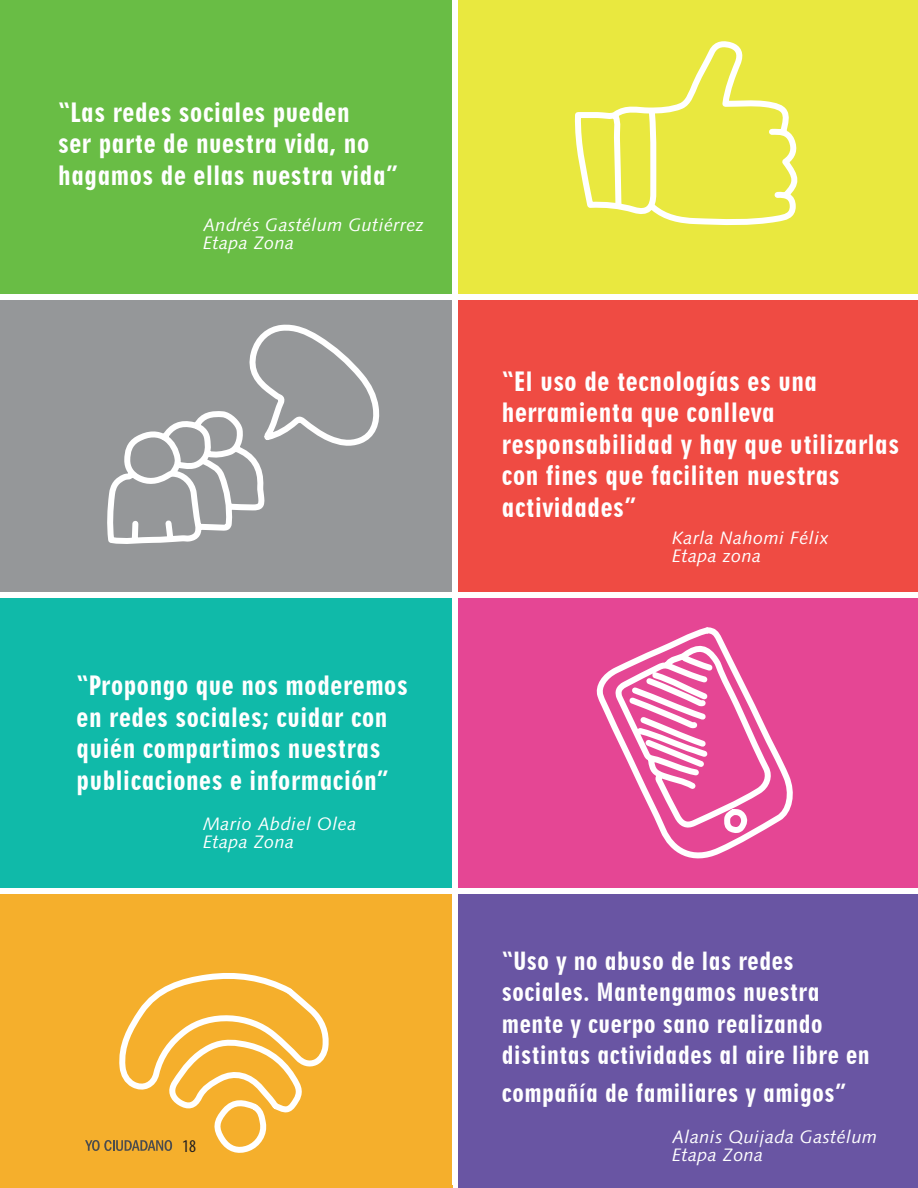
<style>
.page{position:relative;width:918px;height:1188px;background:#fff}
.page>*{position:absolute;margin:0;border:0;box-sizing:border-box;transform-origin:0 0}
.t1{font:25.5px/31.5px "Geometric 706 BT Black Condensed B";letter-spacing:.025em;color:#fff}
.t2{font:24px/31.5px "Geometric 706 BT Black Condensed B";letter-spacing:.025em;color:#fff}
.t3{font:italic 18px/18px "Syntax LT Std";letter-spacing:.025em;color:#fff}
.t4{font:condensed 18px "Myriad Pro";color:#231f20}
</style>
<div class="page">
<div style="left:0;top:0;width:455px;height:297px;background:#69bd45"></div>
<div style="left:455px;top:0;width:463px;height:297px;background:#e9e83f"></div>
<div style="left:0;top:594px;width:455px;height:297px;background:#10baa9"></div>
<div style="left:458px;top:583px;width:460px;height:305px;background:#e54694"></div>
<div style="left:0;top:297px;width:455px;height:297px;background:#959799"></div>
<div style="left:455px;top:297px;width:463px;height:297px;background:#ef4b43"></div>
<div style="left:0;top:891px;width:455px;height:297px;background:#f5af2c"></div>
<div style="left:454px;top:892px;width:464px;height:296px;background:#6955a3"></div>
<div style="left:452px;top:0;width:6px;height:1188px;background:#fff"></div>
<div style="left:0;top:294px;width:918px;height:6px;background:#fff"></div>
<div style="left:0;top:592px;width:918px;height:6px;background:#fff"></div>
<div style="left:0;top:888px;width:918px;height:6px;background:#fff"></div>
<svg style="left:107px;top:324px;width:273px;height:220px"></svg>
<svg style="left:574px;top:41px;width:224px;height:184px"></svg>
<svg style="left:596px;top:627px;width:197px;height:232px"></svg>
<svg style="left:85px;top:973px;width:244px;height:180px"></svg>
<p class="t1" style="left:58px;top:97px;width:341px">“Las redes sociales pueden<br>ser parte de nuestra vida, no hagamos de ellas nuestra vida”</p>
<p class="t3" style="left:203px;top:216px;width:222px">Andrés Gastélum Gutiérrez<br>Etapa Zona</p>
<p class="t1" style="left:77px;top:670px;width:333px">“Propongo que nos moderemos en redes sociales; cuidar con quién compartimos nuestras publicaciones e información”</p>
<p class="t3" style="left:203px;top:815px;width:155px">Mario Abdiel Olea<br>Etapa Zona</p>
<p class="t4" style="left:182px;top:1135px;width:15px">18</p>
<p class="t1" style="left:502px;top:366px;width:399px">“El uso de tecnologías es una herramienta que conlleva responsabilidad y hay que utilizarlas con fines que faciliten nuestras actividades”</p>
<p class="t3" style="left:672px;top:528px;width:158px">Karla Nahomi Félix<br>Etapa zona</p>
<p class="t2" style="left:502px;top:945px;width:369px">“Uso y no abuso de las redes sociales. Mantengamos nuestra mente y cuerpo sano realizando distintas actividades al aire libre en</p>
<p class="t2" style="left:502px;top:1077px;width:346px">compañía de familiares y amigos”</p>
<p class="t3" style="left:672px;top:1128px;width:206px">Alanis Quijada Gastélum<br>Etapa Zona</p>
</div>
